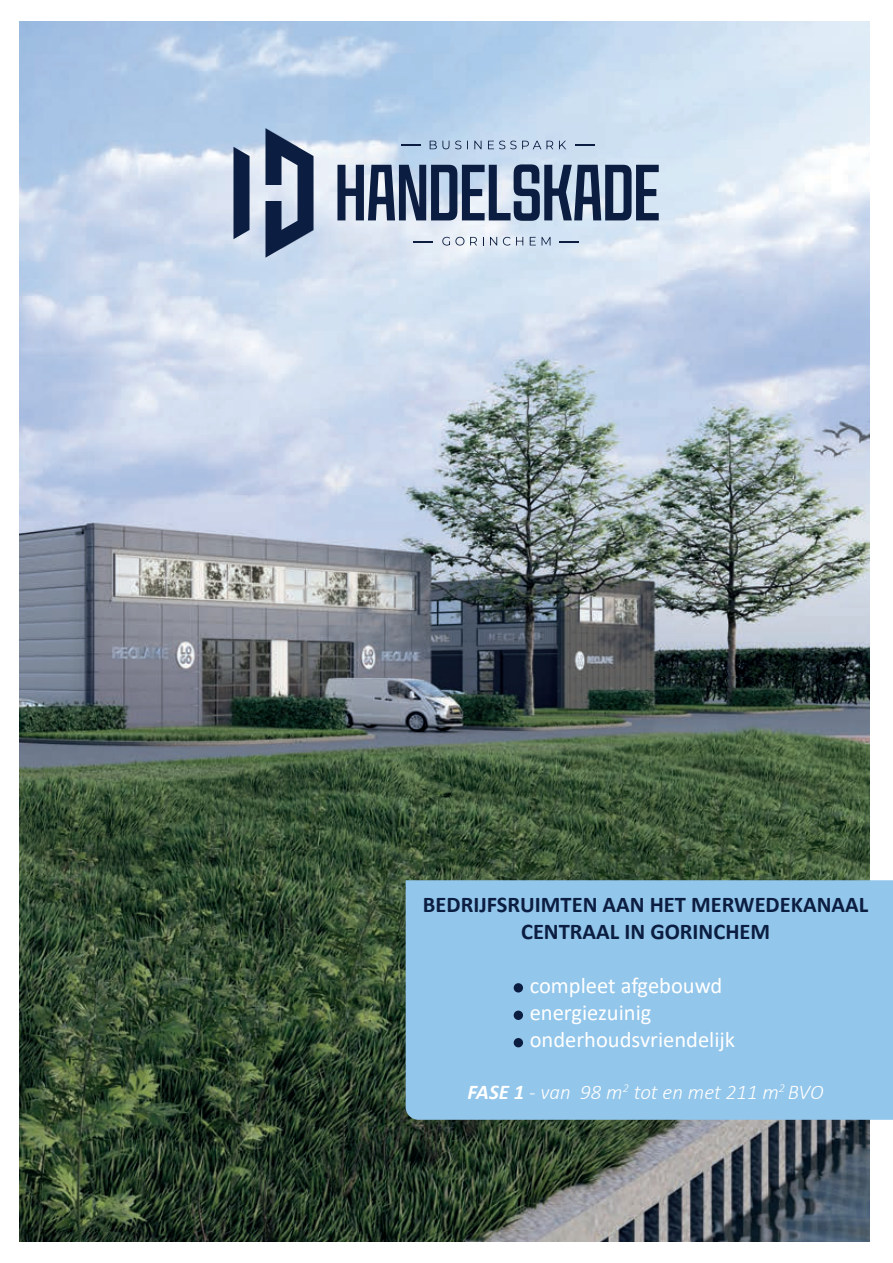
<style>
.page{position:relative;width:893px;height:1263px;background:#fff}
.page>*{position:absolute;margin:0;border:0;box-sizing:border-box;transform-origin:0 0}
.t1{font:700 22.5px/27px "Calibri";color:#0b1d40;text-align:center}
.t2{font:22.5px/27px "Calibri";color:#fff}
.t3{font:italic 300 21px "Calibri";color:#fff}
.s1{font-weight:700}
</style>
<div class="page">
<img style="left:19px;top:21px;width:851px;height:1221px">
<svg style="left:430px;top:141px;width:19px;height:8px"></svg>
<svg style="left:455px;top:141px;width:6px;height:8px"></svg>
<svg style="left:474px;top:141px;width:8px;height:8px"></svg>
<svg style="left:488px;top:141px;width:65px;height:8px"></svg>
<svg style="left:559px;top:141px;width:7px;height:8px"></svg>
<svg style="left:337px;top:164px;width:322px;height:57px;background:#667790"></svg>
<svg style="left:402px;top:144px;width:19px;height:1px"></svg>
<svg style="left:575px;top:144px;width:19px;height:1px"></svg>
<svg style="left:442px;top:237px;width:22px;height:9px"></svg>
<svg style="left:470px;top:237px;width:7px;height:8px"></svg>
<svg style="left:490px;top:237px;width:7px;height:8px"></svg>
<svg style="left:503px;top:237px;width:7px;height:9px"></svg>
<svg style="left:516px;top:237px;width:7px;height:8px"></svg>
<svg style="left:530px;top:237px;width:6px;height:8px"></svg>
<svg style="left:542px;top:237px;width:8px;height:8px"></svg>
<svg style="left:414px;top:241px;width:19px;height:1px"></svg>
<svg style="left:560px;top:241px;width:19px;height:1px"></svg>
<svg style="left:233px;top:128px;width:80px;height:130px;background:#74849d"></svg>
<div style="left:406px;top:880px;width:487px;height:240px;background:#92c6eb"></div>
<div style="left:514px;top:983px;width:9px;height:9px;background:#0b1d40;border-radius:50%"></div>
<div style="left:514px;top:1010px;width:9px;height:10px;background:#0b1d40;border-radius:50%"></div>
<div style="left:514px;top:1038px;width:9px;height:9px;background:#0b1d40;border-radius:50%"></div>
<p class="t1" style="left:423px;top:891px;width:447px">BEDRIJFSRUIMTEN AAN HET MERWEDEKANAAL<br>CENTRAAL IN GORINCHEM</p>
<p class="t2" style="left:530px;top:971px;width:207px">compleet afgebouwd energiezuinig onderhoudsvriendelijk</p>
<p class="t3" style="left:468px;top:1079px;width:357px"><span class="s1">FASE 1</span> - van 98 m<sup>2</sup> tot en met 211 m<sup>2</sup> BVO</p>
</div>
